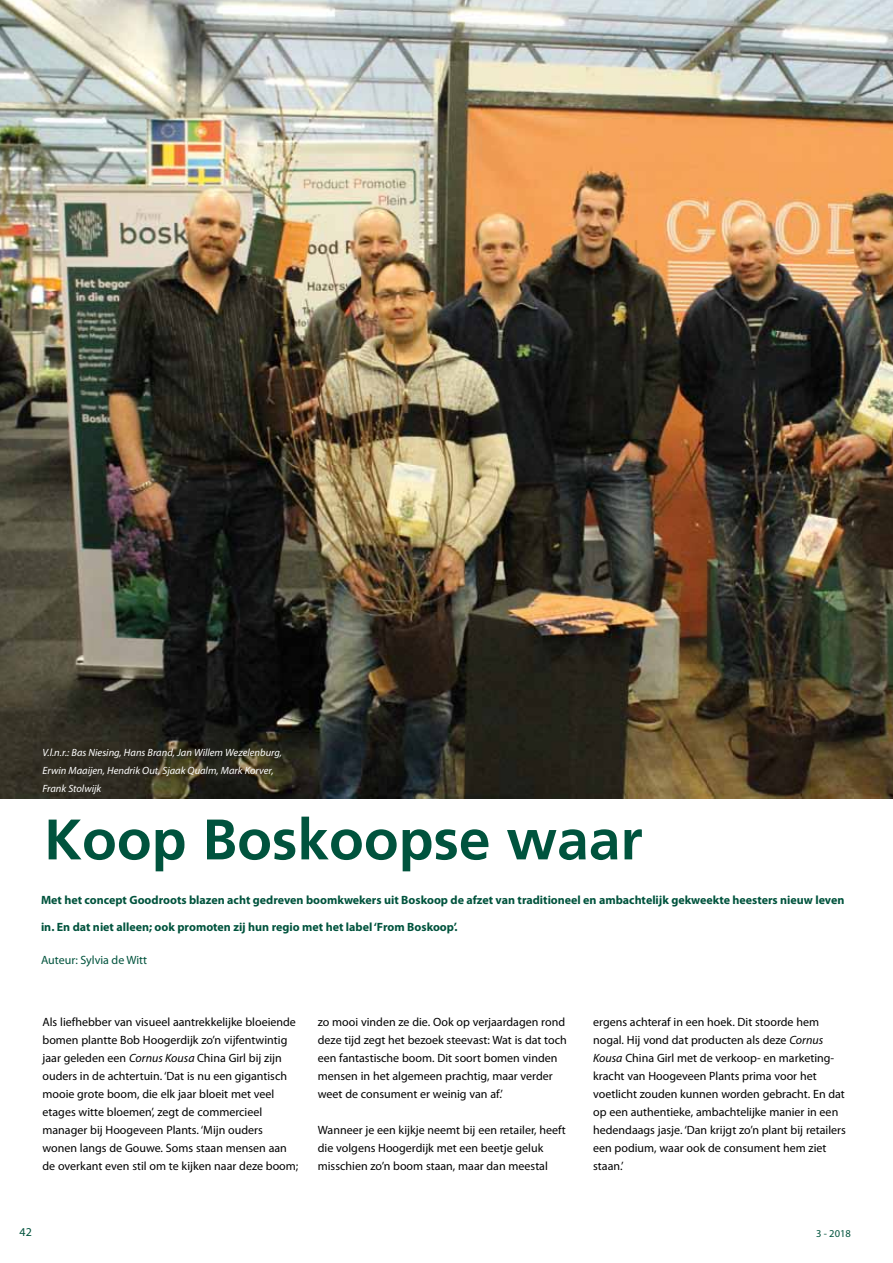
<style>
.page{position:relative;width:893px;height:1263px;background:#fff}
.page>*{position:absolute;margin:0;border:0;box-sizing:border-box;transform-origin:0 0}
.t1{font:700 57px "Frutiger";color:#00533d}
.t2{font:12px/18px "Myriad Pro";color:#000}
.t3{font:700 12px "Myriad Pro";color:#00533d}
.t4{font:12px "Myriad Pro";color:#00533d}
.t5{font:italic 10.5px/18px "Myriad Pro";color:#fff}
.t6{font:10.5px "Myriad Pro";color:#00533d}
.s1{font-style:italic}
</style>
<div class="page">
<img style="left:0;top:0;width:893px;height:798px">
<p class="t5" style="left:43px;top:743px;width:241px">V.l.n.r.: Bas Niesing, Hans Brand, Jan Willem Wezelenburg,<br>Erwin Maaijen, Hendrik Out, Sjaak Qualm, Mark Korver,<br>Frank Stolwijk</p>
<h1 class="t1" style="left:44px;top:806px;width:600px">Koop Boskoopse waar</h1>
<p class="t3" style="left:41px;top:892px;width:805px">Met het concept Goodroots blazen acht gedreven boomkwekers uit Boskoop de afzet van traditioneel en ambachtelijk gekweekte heesters nieuw leven</p>
<p class="t3" style="left:41px;top:919px;width:418px">in. En dat niet alleen; ook promoten zij hun regio met het label ‘From Boskoop’.</p>
<p class="t4" style="left:41px;top:952px;width:108px">Auteur: Sylvia de Witt</p>
<p class="t2" style="left:43px;top:1013px;width:257px">Als liefhebber van visueel aantrekkelijke bloeiende bomen plantte Bob Hoogerdijk zo’n vijfentwintig jaar geleden een <span class="s1">Cornus Kousa</span> China Girl bij zijn ouders in de achtertuin. ‘Dat is nu een gigantisch mooie grote boom, die elk jaar bloeit met veel etages witte bloemen’, zegt de commercieel manager bij Hoogeveen Plants. ‘Mijn ouders wonen langs de Gouwe. Soms staan mensen aan de overkant even stil om te kijken naar deze boom;</p>
<p class="t2" style="left:318px;top:1013px;width:250px">zo mooi vinden ze die. Ook op verjaardagen rond deze tijd zegt het bezoek steevast: Wat is dat toch een fantastische boom. Dit soort bomen vinden mensen in het algemeen prachtig, maar verder weet de consument er weinig van af.’</p>
<p class="t2" style="left:318px;top:1121px;width:250px">Wanneer je een kijkje neemt bij een retailer, heeft die volgens Hoogerdijk met een beetje geluk misschien zo’n boom staan, maar dan meestal</p>
<p class="t2" style="left:593px;top:1013px;width:254px">ergens achteraf in een hoek. Dit stoorde hem nogal. Hij vond dat producten als deze <span class="s1">Cornus Kousa</span> China Girl met de verkoop- en marketing&shy;kracht van Hoogeveen Plants prima voor het voetlicht zouden kunnen worden gebracht. En dat op een authentieke, ambachtelijke manier in een hedendaags jasje. ‘Dan krijgt zo’n plant bij retailers een podium, waar ook de consument hem ziet staan.’</p>
<p class="t4" style="left:20px;top:1224px;width:14px">42</p>
<p class="t6" style="left:816px;top:1227px;width:36px">3 - 2018</p>
</div>
